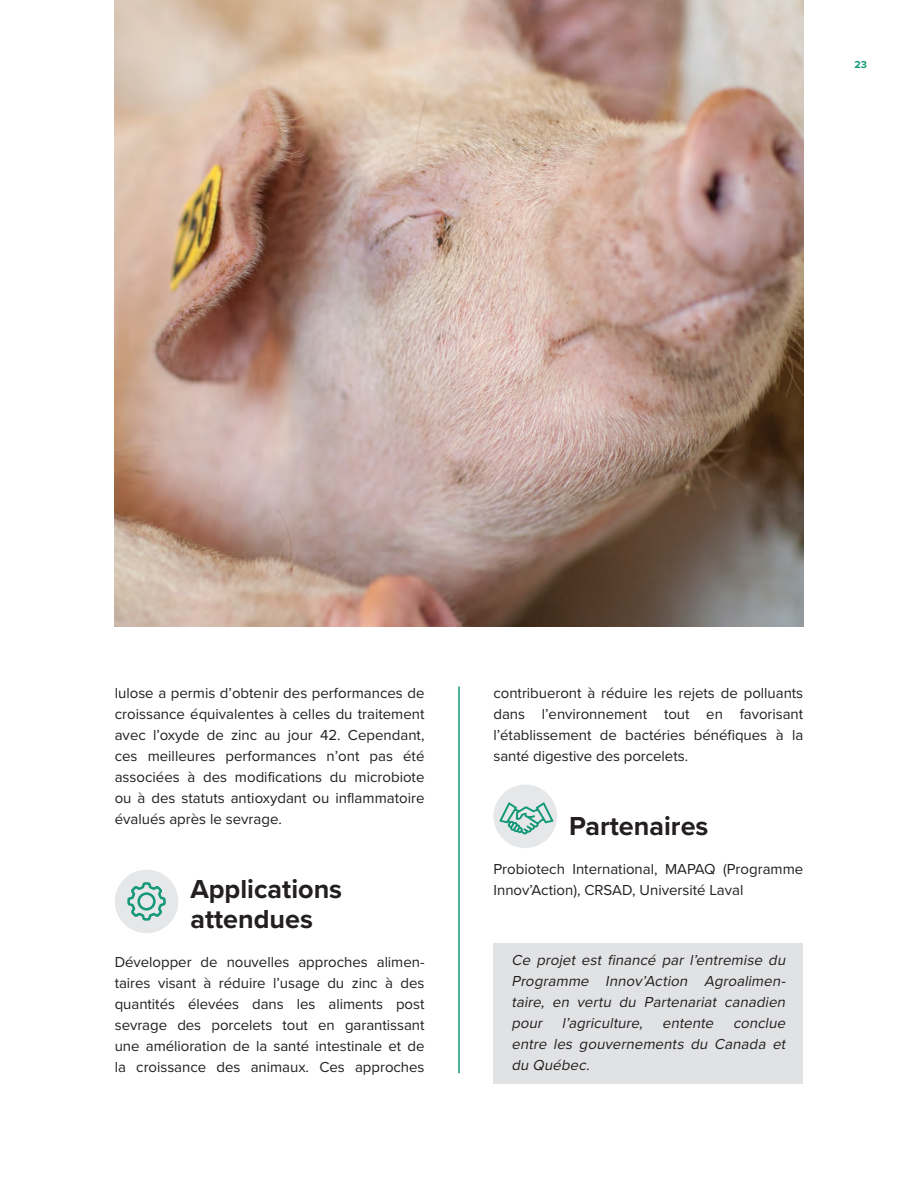
<style>
.page{position:relative;width:918px;height:1188px;background:#fff}
.page>*{position:absolute;margin:0;border:0;box-sizing:border-box;transform-origin:0 0}
.t1{font:700 27px/30px "Proxima Nova";color:#231f20}
.t2{font:15px/21px "Proxima Nova";color:#231f20;text-align:justify}
.t3{font:italic 15px/21px "Proxima Nova";color:#231f20;text-align:justify}
.t4{font:700 10.5px "Proxima Nova";color:#159979}
</style>
<div class="page">
<div style="left:494px;top:943px;width:309px;height:141px;background:#e1e2e4"></div>
<img style="left:115px;top:0;width:688px;height:627px">
<hr style="left:458px;top:687px;width:2px;height:386px;background:#159979">
<div style="left:494px;top:785px;width:63px;height:63px;background:#e6e7e9;border-radius:50%"></div>
<svg style="left:499px;top:789px;width:55px;height:46px"></svg>
<div style="left:115px;top:870px;width:63px;height:63px;background:#e6e7e9;border-radius:50%"></div>
<svg style="left:127px;top:882px;width:39px;height:39px"></svg>
<p class="t4" style="left:854px;top:57px;width:14px">23</p>
<p class="t2" style="left:115px;top:682px;width:311px">lulose a permis d’obtenir des performances de croissance équivalentes à celles du traitement avec l’oxyde de zinc au jour 42. Cependant, ces meilleures performances n’ont pas été associées à des modifications du microbiote ou à des statuts antioxydant ou inflammatoire évalués après le sevrage.</p>
<h1 class="t1" style="left:190px;top:873px;width:153px">Applications attendues</h1>
<p class="t2" style="left:115px;top:951px;width:311px">Développer de nouvelles approches alimen&shy;taires visant à réduire l’usage du zinc à des quantités élevées dans les aliments post sevrage des porcelets tout en garantissant une amélioration de la santé intestinale et de la croissance des animaux. Ces approches</p>
<p class="t2" style="left:494px;top:682px;width:311px">contribueront à réduire les rejets de polluants dans l’environnement tout en favorisant l’établissement de bactéries bénéfiques à la santé digestive des porcelets.</p>
<h1 class="t1" style="left:569px;top:810px;width:141px">Partenaires</h1>
<p class="t2" style="left:494px;top:858px;width:311px">Probiotech International, MAPAQ (Programme<br>Innov’Action), CRSAD, Université Laval</p>
<p class="t3" style="left:512px;top:949px;width:279px">Ce projet est financé par l’entremise du Programme Innov’Action Agroalimen&shy;taire, en vertu du Partenariat canadien pour l’agriculture, entente conclue entre les gouvernements du Canada et du Québec.</p>
</div>
